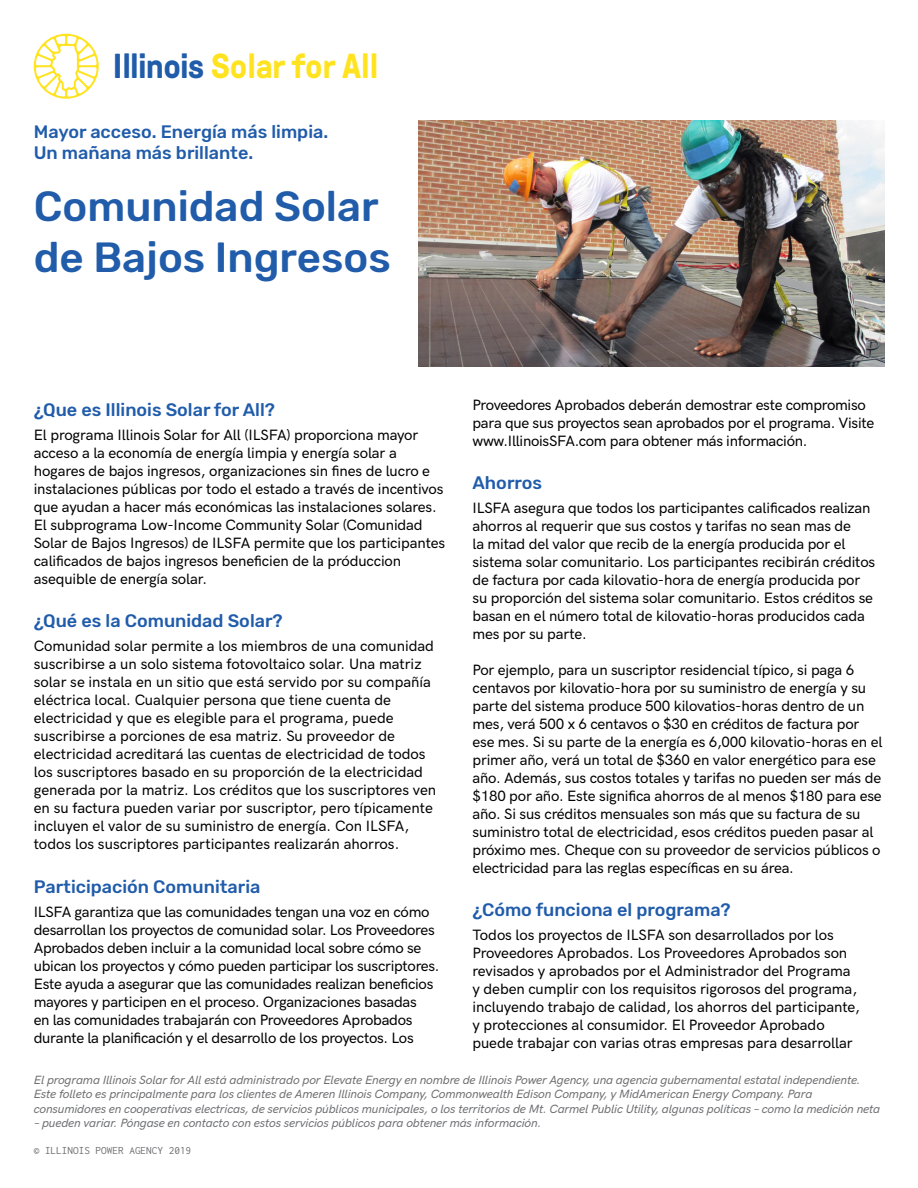
<style>
.page{position:relative;width:918px;height:1188px;background:#fff}
.page>*{position:absolute;margin:0;border:0;box-sizing:border-box;transform-origin:0 0}
.t1{font:500 42px/50.4px "Rubik";color:#205caa}
.t2{font:700 34.65px "GT Pressura";letter-spacing:-.015em;color:#ffe320}
.t3{font:500 18px "Rubik";color:#205caa}
.t4{font:500 15px/18px "HK Grotesk";letter-spacing:-.01em;color:#000}
.t5{font:italic 500 12px/14.4px "HK Grotesk";letter-spacing:-.01em;color:#6d6e71}
.t6{font:11.25px "Inconsolata";color:#6d6e71}
.s1{color:#205caa}
</style>
<div class="page">
<svg style="left:34px;top:34px;width:65px;height:64px"></svg>
<img style="left:418px;top:121px;width:466px;height:246px">
<h2 class="t2" style="left:113px;top:48px;width:267px"><span class="s1">Illinois</span> Solar for All</h2>
<p class="t3" style="left:34px;top:121px;width:296px">Mayor acceso. Energía más limpia.</p>
<p class="t3" style="left:34px;top:143px;width:221px">Un mañana más brillante.</p>
<p class="t1" style="left:34px;top:182px;width:359px">Comunidad Solar de Bajos Ingresos</p>
<p class="t3" style="left:34px;top:400px;width:243px">¿Que es Illinois Solar for All?</p>
<p class="t4" style="left:34px;top:425px;width:413px">El programa Illinois Solar for All (ILSFA) proporciona mayor acceso a la economía de energía limpia y energía solar a hogares de bajos ingresos, organizaciones sin fines de lucro e instalaciones públicas por todo el estado a través de incentivos que ayudan a hacer más económicas las instalaciones solares.<br>El subprograma Low-Income Community Solar (Comunidad Solar de Bajos Ingresos) de ILSFA permite que los participantes calificados de bajos ingresos beneficien de la próduccion asequible de energía solar.</p>
<p class="t3" style="left:34px;top:611px;width:251px">¿Qué es la Comunidad Solar?</p>
<p class="t4" style="left:34px;top:636px;width:404px">Comunidad solar permite a los miembros de una comunidad suscribirse a un solo sistema fotovoltaico solar. Una matriz solar se instala en un sitio que está servido por su compañía eléctrica local. Cualquier persona que tiene cuenta de electricidad y que es elegible para el programa, puede suscribirse a porciones de esa matriz. Su proveedor de electricidad acreditará las cuentas de electricidad de todos los suscriptores basado en su proporción de la electricidad generada por la matriz. Los créditos que los suscriptores ven en su factura pueden variar por suscriptor, pero típicamente incluyen el valor de su suministro de energía. Con ILSFA, todos los suscriptores participantes realizarán ahorros.</p>
<p class="t3" style="left:34px;top:876px;width:228px">Participación Comunitaria</p>
<p class="t4" style="left:34px;top:901px;width:407px">ILSFA garantiza que las comunidades tengan una voz en cómo desarrollan los proyectos de comunidad solar. Los Proveedores Aprobados deben incluir a la comunidad local sobre cómo se ubican los proyectos y cómo pueden participar los suscriptores.<br>Este ayuda a asegurar que las comunidades realizan beneficios mayores y participen en el proceso. Organizaciones basadas<br>en las comunidades trabajarán con Proveedores Aprobados durante la planificación y el desarrollo de los proyectos. Los</p>
<p class="t4" style="left:472px;top:395px;width:403px">Proveedores Aprobados deberán demostrar este compromiso para que sus proyectos sean aprobados por el programa. Visite www.IllinoisSFA.com para obtener más información.</p>
<p class="t3" style="left:472px;top:473px;width:71px">Ahorros</p>
<p class="t4" style="left:472px;top:498px;width:404px">ILSFA asegura que todos los participantes calificados realizan ahorros al requerir que sus costos y tarifas no sean mas de<br>la mitad del valor que recib de la energía producida por el sistema solar comunitario. Los participantes recibirán créditos de factura por cada kilovatio-hora de energía producida por su proporción del sistema solar comunitario. Estos créditos se basan en el número total de kilovatio-horas producidos cada mes por su parte.</p>
<p class="t4" style="left:472px;top:660px;width:411px">Por ejemplo, para un suscriptor residencial típico, si paga 6 centavos por kilovatio-hora por su suministro de energía y su parte del sistema produce 500 kilovatios-horas dentro de un mes, verá 500 x 6 centavos o $30 en créditos de factura por ese mes. Si su parte de la energía es 6,000 kilovatio-horas en el primer año, verá un total de $360 en valor energético para ese año. Además, sus costos totales y tarifas no pueden ser más de $180 por año. Este significa ahorros de al menos $180 para ese año. Si sus créditos mensuales son más que su factura de su suministro total de electricidad, esos créditos pueden pasar al próximo mes. Cheque con su proveedor de servicios públicos o electricidad para las reglas específicas en su área.</p>
<p class="t3" style="left:472px;top:900px;width:260px">¿Cómo funciona el programa?</p>
<p class="t4" style="left:472px;top:925px;width:389px">Todos los proyectos de ILSFA son desarrollados por los Proveedores Aprobados. Los Proveedores Aprobados son revisados y aprobados por el Administrador del Programa y deben cumplir con los requisitos rigorosos del programa, incluyendo trabajo de calidad, los ahorros del participante, y protecciones al consumidor. El Proveedor Aprobado puede trabajar con varias otras empresas para desarrollar</p>
<p class="t5" style="left:34px;top:1072px;width:848px">El programa Illinois Solar for All está administrado por Elevate Energy en nombre de Illinois Power Agency, una agencia gubernamental estatal independiente.<br>Este folleto es principalmente para los clientes de Ameren Illinois Company, Commonwealth Edison Company, y MidAmerican Energy Company. Para consumidores en cooperativas electricas, de servicios públicos municipales, o los territorios de Mt. Carmel Public Utility, algunas políticas – como la medición neta</p>
<p class="t5" style="left:34px;top:1115px;width:509px">– pueden variar. Póngase en contacto con estos servicios públicos para obtener más información.</p>
<p class="t6" style="left:34px;top:1143px;width:159px">© ILLINOIS POWER AGENCY 2019</p>
</div>
